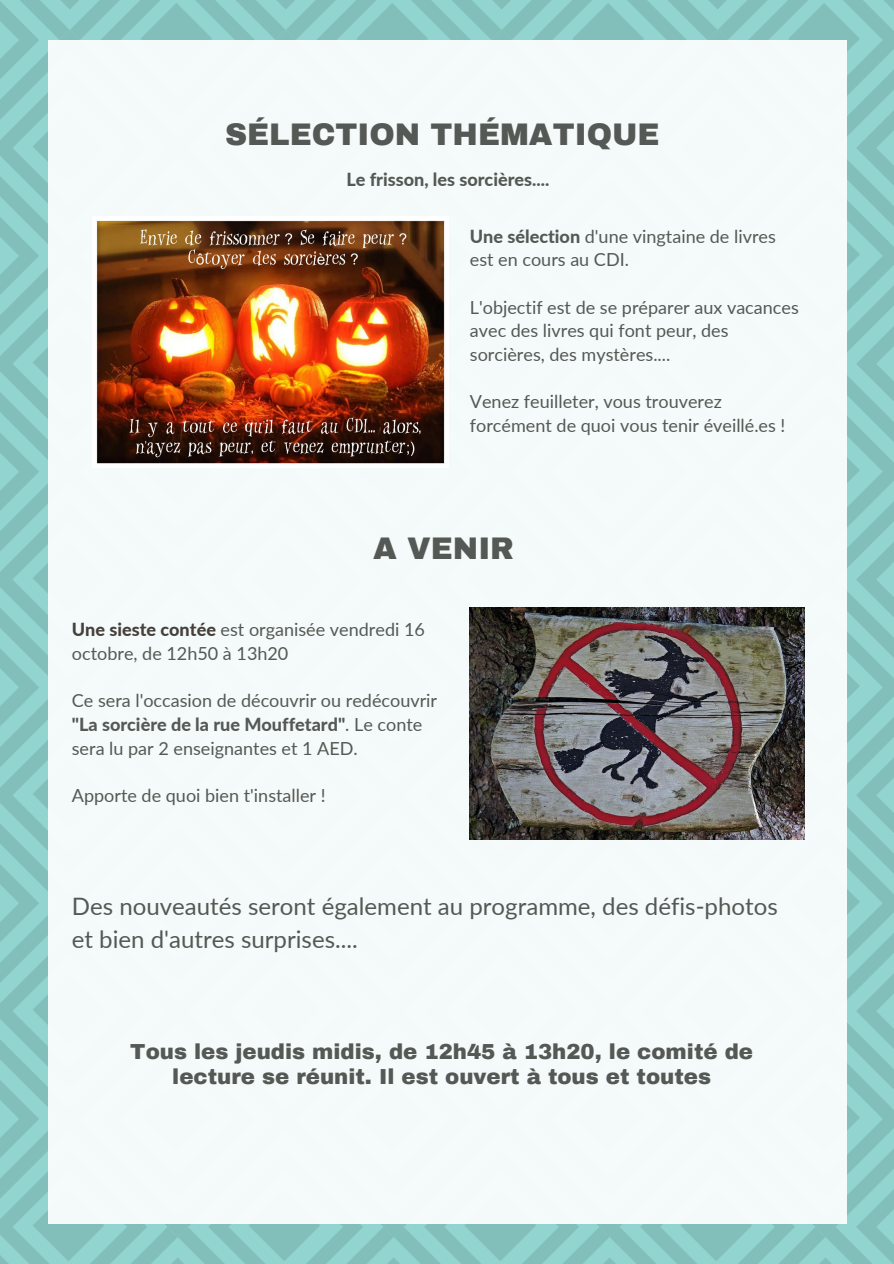
<style>
.page{position:relative;width:894px;height:1264px;background:#fff}
.page>*{position:absolute;margin:0;border:0;box-sizing:border-box;transform-origin:0 0}
.t1{font:900 30.6px "Archivo";color:#555955}
.t2{font:24px/32.7px "Lato";color:#555955}
.t3{font:900 21.3px/24.8px "Archivo";color:#555955;text-align:center}
.t4{font:18px/23.7px "Lato";color:#555955}
.t5{font:800 18px "Lato";color:#555955}
.s1{font-weight:800}
.s2{font-weight:800;color:#45403c}
</style>
<div class="page">
<img style="left:0;top:0;width:893px;height:1263px">
<div style="left:48px;top:40px;width:798px;height:1183px;background:#f4f9f9"></div>
<img style="left:93px;top:216px;width:355px;height:251px">
<img style="left:470px;top:607px;width:334px;height:232px">
<h1 class="t1" style="left:225px;top:118px;width:436px">SÉLECTION THÉMATIQUE</h1>
<p class="t5" style="left:346px;top:168px;width:204px">Le frisson, les sorcières....</p>
<p class="t4" style="left:469px;top:224px;width:307px"><span class="s1">Une sélection</span> d'une vingtaine de livres est en cours au CDI.</p>
<p class="t4" style="left:469px;top:295px;width:330px">L'objectif est de se préparer aux vacances avec des livres qui font peur, des sorcières, des mystères....</p>
<p class="t4" style="left:469px;top:389px;width:317px">Venez feuilleter, vous trouverez forcément de quoi vous tenir éveillé.es !</p>
<h1 class="t1" style="left:373px;top:532px;width:142px">A VENIR</h1>
<p class="t4" style="left:72px;top:617px;width:354px"><span class="s2">Une sieste contée</span> est organisée vendredi 16 octobre, de 12h50 à 13h20</p>
<p class="t4" style="left:72px;top:688px;width:367px">Ce sera l'occasion de découvrir ou redécouvrir <span class="s1">"La sorcière de la rue Mouffetard"</span>. Le conte sera lu par 2 enseignantes et 1 AED.</p>
<p class="t4" style="left:72px;top:783px;width:255px">Apporte de quoi bien t'installer !</p>
<h2 class="t2" style="left:72px;top:889px;width:707px">Des nouveautés seront également au programme, des défis-photos et bien d'autres surprises....</h2>
<p class="t3" style="left:130px;top:1039px;width:624px">Tous les jeudis midis, de 12h45 à 13h20, le comité de lecture se réunit. Il est ouvert à tous et toutes</p>
</div>
